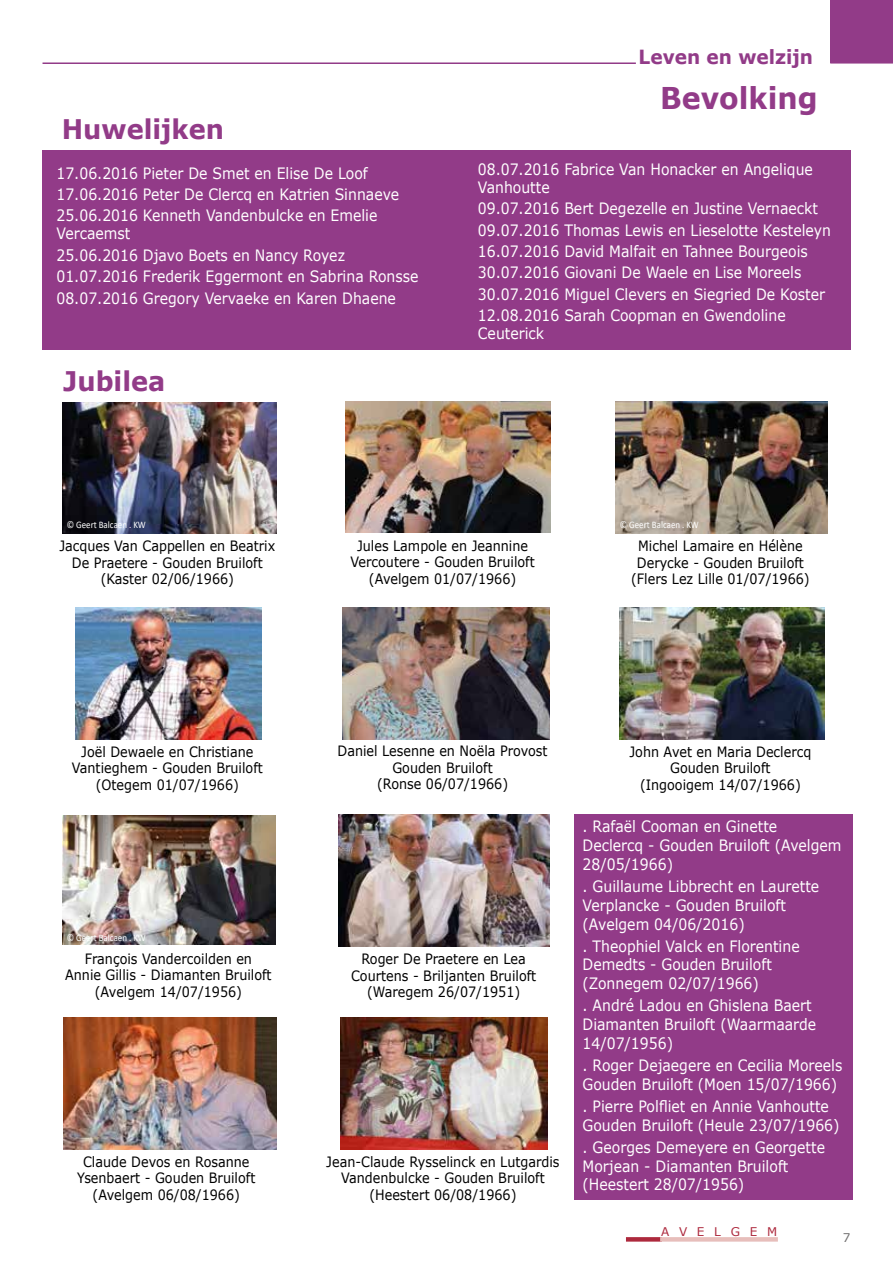
<style>
.page{position:relative;width:893px;height:1263px;background:#fff}
.page>*{position:absolute;margin:0;border:0;box-sizing:border-box;transform-origin:0 0}
.t1{font:700 30px "Verdana";color:#923b88;scale:.95 1}
.t2{font:700 27px "Verdana";color:#923b88;scale:.95 1}
.t3{font:700 19.5px "Verdana";color:#923b88;scale:.95 1}
.t4{font:15.6px/18.8px "Verdana";color:#fff;scale:.89 1}
.t5{font:14.25px/16.5px "Verdana";color:#000;text-align:center;scale:.89 1}
.t6{font:12px "Verdana";color:#ad293d}
.t7{font:12px "Verdana";color:#706f6f}
.t8{font:10.05px "Calibri";color:#fff;scale:.89 1}
</style>
<div class="page">
<svg style="left:626px;top:1237px;width:34px;height:4px"></svg>
<hr style="left:660px;top:1237px;width:118px;height:4px;background:#e7bebb">
<div style="left:830px;top:0;width:63px;height:64px;background:#923b88"></div>
<hr style="left:43px;top:62px;width:593px;height:2px;background:#923b88">
<div style="left:42px;top:151px;width:808px;height:199px;background:#923b88"></div>
<img style="left:62px;top:402px;width:214px;height:131px">
<img style="left:76px;top:607px;width:185px;height:132px">
<img style="left:63px;top:815px;width:212px;height:130px">
<img style="left:346px;top:401px;width:204px;height:131px">
<img style="left:342px;top:607px;width:208px;height:132px">
<img style="left:338px;top:814px;width:212px;height:132px">
<img style="left:615px;top:402px;width:212px;height:131px">
<img style="left:619px;top:607px;width:206px;height:132px">
<div style="left:574px;top:814px;width:279px;height:385px;background:#923b88"></div>
<img style="left:341px;top:1017px;width:206px;height:132px">
<img style="left:63px;top:1017px;width:214px;height:132px">
<h2 class="t2" style="left:62px;top:110px;width:172px">Huwelijken</h2>
<p class="t4" style="left:56px;top:162px;width:387px;line-height:21.5px">17.06.2016 Pieter De Smet en Elise De Loof<br>17.06.2016 Peter De Clercq en Katrien Sinnaeve<br>25.06.2016 Kenneth Vandenbulcke en Emelie</p>
<p class="t4" style="left:56px;top:223px;width:408px;line-height:21.5px">Vercaemst<br>25.06.2016 Djavo Boets en Nancy Royez 01.07.2016 Frederik Eggermont en Sabrina Ronsse 08.07.2016 Gregory Vervaeke en Karen Dhaene</p>
<h2 class="t2" style="left:63px;top:362px;width:109px">Jubilea</h2>
<p class="t3" style="left:639px;top:43px;width:185px">Leven en welzijn</p>
<h1 class="t1" style="left:660px;top:77px;width:167px">Bevolking</h1>
<p class="t4" style="left:478px;top:160px;width:378px;line-height:18px">08.07.2016 Fabrice Van Honacker en Angelique<br>Vanhoutte</p>
<p class="t4" style="left:478px;top:198px;width:398px;line-height:21.5px">09.07.2016 Bert Degezelle en Justine Vernaeckt 09.07.2016 Thomas Lewis en Lieselotte Kesteleyn 16.07.2016 David Malfait en Tahnee Bourgeois 30.07.2016 Giovani De Waele en Lise Moreels 30.07.2016 Miguel Clevers en Siegried De Koster 12.08.2016 Sarah Coopman en Gwendoline</p>
<p class="t4" style="left:478px;top:324px;width:76px">Ceuterick</p>
<p class="t8" style="left:67px;top:518px;width:90px">© Geert Balcaen . KW</p>
<p class="t8" style="left:620px;top:518px;width:90px">© Geert Balcaen . KW</p>
<p class="t5" style="left:59px;top:537px;width:244px">Jacques Van Cappellen en Beatrix<br>De Praetere - Gouden Bruiloft (Kaster 02/06/1966)</p>
<p class="t5" style="left:350px;top:537px;width:209px">Jules Lampole en Jeannine<br>Vercoutere - Gouden Bruiloft (Avelgem 01/07/1966)</p>
<p class="t5" style="left:631px;top:537px;width:202px">Michel Lamaire en Hélène<br>Derycke - Gouden Bruiloft (Flers Lez Lille 01/07/1966)</p>
<p class="t5" style="left:72px;top:743px;width:216px">Joël Dewaele en Christiane<br>Vantieghem - Gouden Bruiloft (Otegem 01/07/1966)</p>
<p class="t8" style="left:67px;top:930px;width:90px">© Geert Balcaen . KW</p>
<p class="t5" style="left:65px;top:950px;width:234px">François Vandercoilden en<br>Annie Gillis - Diamanten Bruiloft (Avelgem 14/07/1956)</p>
<p class="t5" style="left:77px;top:1153px;width:202px">Claude Devos en Rosanne<br>Ysenbaert - Gouden Bruiloft (Avelgem 06/08/1966)</p>
<p class="t5" style="left:338px;top:743px;width:237px">Daniel Lesenne en Noëla Provost<br>Gouden Bruiloft<br>(Ronse 06/07/1966)</p>
<p class="t5" style="left:351px;top:951px;width:210px">Roger De Praetere en Lea<br>Courtens - Briljanten Bruiloft (Waregem 26/07/1951)</p>
<p class="t5" style="left:326px;top:1153px;width:264px">Jean-Claude Rysselinck en Lutgardis<br>Vandenbulcke - Gouden Bruiloft (Heestert 06/08/1966)</p>
<p class="t5" style="left:629px;top:743px;width:206px">John Avet en Maria Declercq<br>Gouden Bruiloft<br>(Ingooigem 14/07/1966)</p>
<p class="t4" style="left:583px;top:817px;width:292px">. Rafaël Cooman en Ginette<br>Declercq - Gouden Bruiloft (Avelgem<br>28/05/1966)</p>
<p class="t4" style="left:583px;top:877px;width:267px">. Guillaume Libbrecht en Laurette<br>Verplancke - Gouden Bruiloft (Avelgem 04/06/2016)</p>
<p class="t4" style="left:583px;top:936px;width:245px">. Theophiel Valck en Florentine<br>Demedts - Gouden Bruiloft (Zonnegem 02/07/1966)</p>
<p class="t4" style="left:583px;top:996px;width:264px">. André Ladou en Ghislena Baert<br>Diamanten Bruiloft (Waarmaarde<br>14/07/1956)</p>
<p class="t4" style="left:583px;top:1056px;width:293px">. Roger Dejaegere en Cecilia Moreels<br>Gouden Bruiloft (Moen 15/07/1966)</p>
<p class="t4" style="left:583px;top:1097px;width:290px">. Pierre Polfliet en Annie Vanhoutte<br>Gouden Bruiloft (Heule 23/07/1966)</p>
<p class="t4" style="left:583px;top:1137px;width:274px">. Georges Demeyere en Georgette<br>Morjean - Diamanten Bruiloft (Heestert 28/07/1956)</p>
<p class="t6" style="left:661px;top:1223px;width:118px">A V E L G E M</p>
<p class="t7" style="left:843px;top:1229px;width:9px">7</p>
</div>
